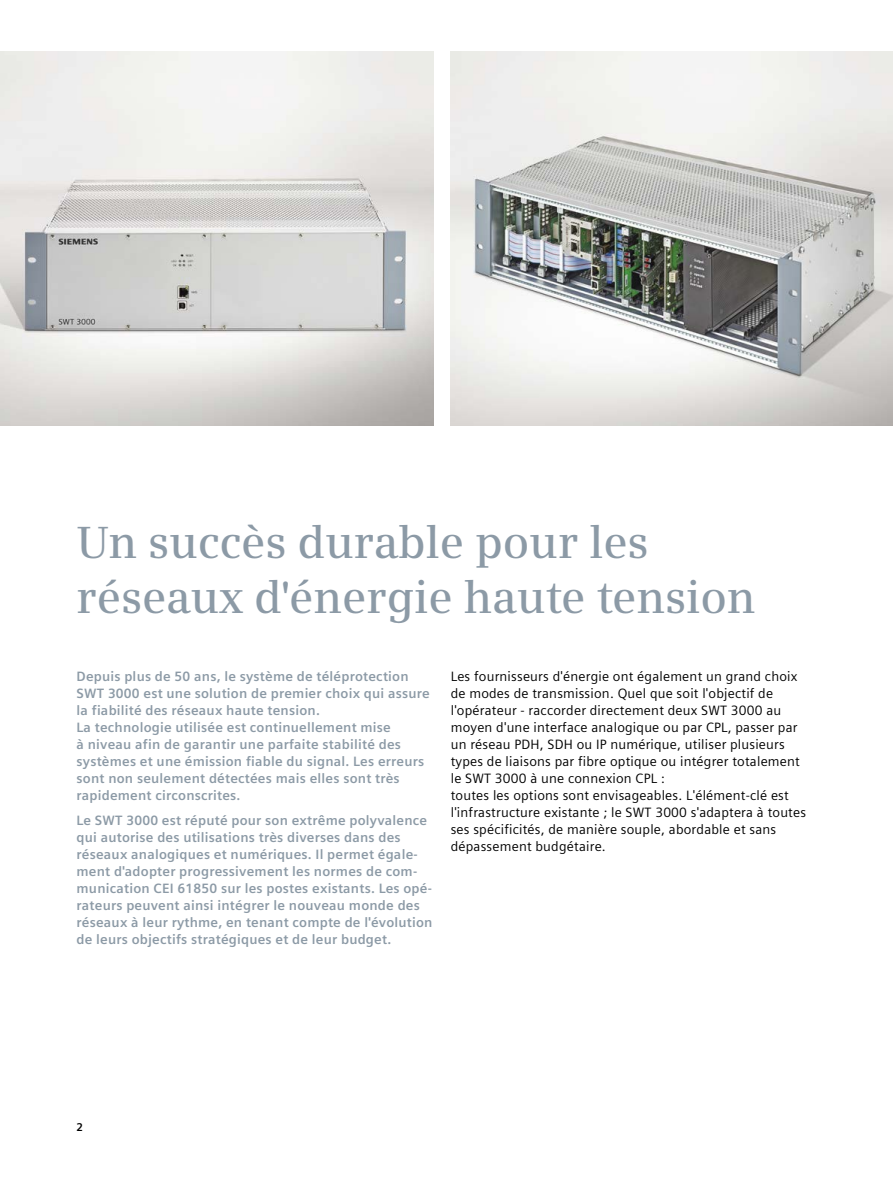
<style>
.page{position:relative;width:893px;height:1191px;background:#fff}
.page>*{position:absolute;margin:0;border:0;box-sizing:border-box;transform-origin:0 0}
.t1{font:600 45px/55.2px "Siemens Serif";letter-spacing:-.005em;color:#8c9aa6}
.t2{font:700 13.5px/17px "Siemens Sans Global";letter-spacing:.015em;color:#8c9aa6}
.t3{font:13.5px/17px "Siemens Sans Global";letter-spacing:.015em;color:#000}
.t4{font:700 11.25px "Siemens Sans Global";color:#000}
</style>
<div class="page">
<img style="left:0;top:51px;width:434px;height:374px">
<img style="left:451px;top:51px;width:442px;height:374px">
<h1 class="t1" style="left:77px;top:514px;width:681px">Un succès durable pour les réseaux d'énergie haute tension</h1>
<p class="t2" style="left:77px;top:667px;width:355px">Depuis plus de 50 ans, le système de téléprotection SWT 3000 est une solution de premier choix qui assure la fiabilité des réseaux haute tension.<br>La technologie utilisée est continuellement mise<br>à niveau afin de garantir une parfaite stabilité des systèmes et une émission fiable du signal. Les erreurs sont non seulement détectées mais elles sont très rapidement circonscrites.</p>
<p class="t2" style="left:77px;top:812px;width:358px">Le SWT 3000 est réputé pour son extrême polyvalence qui autorise des utilisations très diverses dans des réseaux analogiques et numériques. Il permet égale&shy;ment d'adopter progressivement les normes de com&shy;munication CEI 61850 sur les postes existants. Les opé&shy;rateurs peuvent ainsi intégrer le nouveau monde des réseaux à leur rythme, en tenant compte de l'évolution de leurs objectifs stratégiques et de leur budget.</p>
<p class="t3" style="left:451px;top:667px;width:357px">Les fournisseurs d'énergie ont également un grand choix de modes de transmission. Quel que soit l'objectif de l'opérateur - raccorder directement deux SWT 3000 au moyen d'une interface analogique ou par CPL, passer par un réseau PDH, SDH ou IP numérique, utiliser plusieurs types de liaisons par fibre optique ou intégrer totalement le SWT 3000 à une connexion CPL :<br>toutes les options sont envisageables. L'élément-clé est l'infrastructure existante ; le SWT 3000 s'adaptera à toutes ses spécificités, de manière souple, abordable et sans dépassement budgétaire.</p>
<p class="t4" style="left:77px;top:1118px;width:8px">2</p>
</div>
